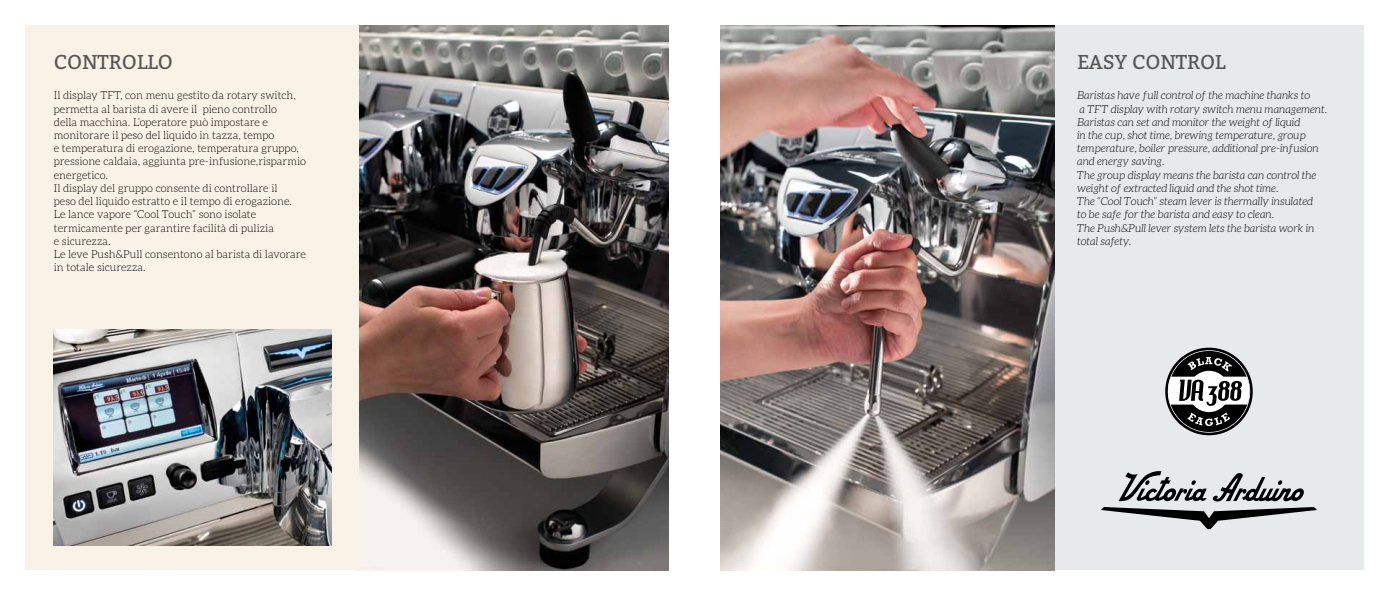
<style>
.page{position:relative;width:1389px;height:596px;background:#fff}
.page>*{position:absolute;margin:0;border:0;box-sizing:border-box;transform-origin:0 0}
.t1{font:20px "Bitter";color:#575756}
.t2{font:300 11px/13.2px "Aleo";color:#000}
.t3{font:italic 300 11px/13.2px "Aleo";color:#000}
</style>
<div class="page">
<img style="left:359px;top:26px;width:310px;height:544px">
<div style="left:26px;top:26px;width:333px;height:544px;background:#f9f3e7"></div>
<div style="left:1047px;top:26px;width:316px;height:544px;background:#e6eaeb"></div>
<img style="left:53px;top:329px;width:279px;height:216px">
<img style="left:720px;top:26px;width:334px;height:544px">
<svg style="left:1165px;top:347px;width:88px;height:88px"></svg>
<svg style="left:1167px;top:350px;width:83px;height:82px"></svg>
<svg style="left:1101px;top:471px;width:216px;height:57px"></svg>
<h1 class="t1" style="left:54px;top:48px;width:121px">CONTROLLO</h1>
<p class="t2" style="left:54px;top:89px;width:254px">Il display TFT, con menu gestito da rotary switch, permetta al barista di avere il pieno controllo<br>della macchina. L’operatore può impostare e monitorare il peso del liquido in tazza, tempo<br>e temperatura di erogazione, temperatura gruppo, pressione caldaia, aggiunta pre-infusione,risparmio energetico.<br>Il display del gruppo consente di controllare il<br>peso del liquido estratto e il tempo di erogazione.<br>Le lance vapore “Cool Touch” sono isolate termicamente per garantire facilità di pulizia<br>e sicurezza.<br>Le leve Push&amp;Pull consentono al barista di lavorare in totale sicurezza.</p>
<h1 class="t1" style="left:1077px;top:48px;width:150px">EASY CONTROL</h1>
<p class="t3" style="left:1077px;top:89px;width:252px">Baristas have full control of the machine thanks to<br>a TFT display with rotary switch menu management.<br>Baristas can set and monitor the weight of liquid<br>in the cup, shot time, brewing temperature, group temperature, boiler pressure, additional pre-infusion and energy saving.<br>The group display means the barista can control the weight of extracted liquid and the shot time.<br>The “Cool Touch” steam lever is thermally insulated<br>to be safe for the barista and easy to clean.<br>The Push&amp;Pull lever system lets the barista work in total safety.</p>
</div>
